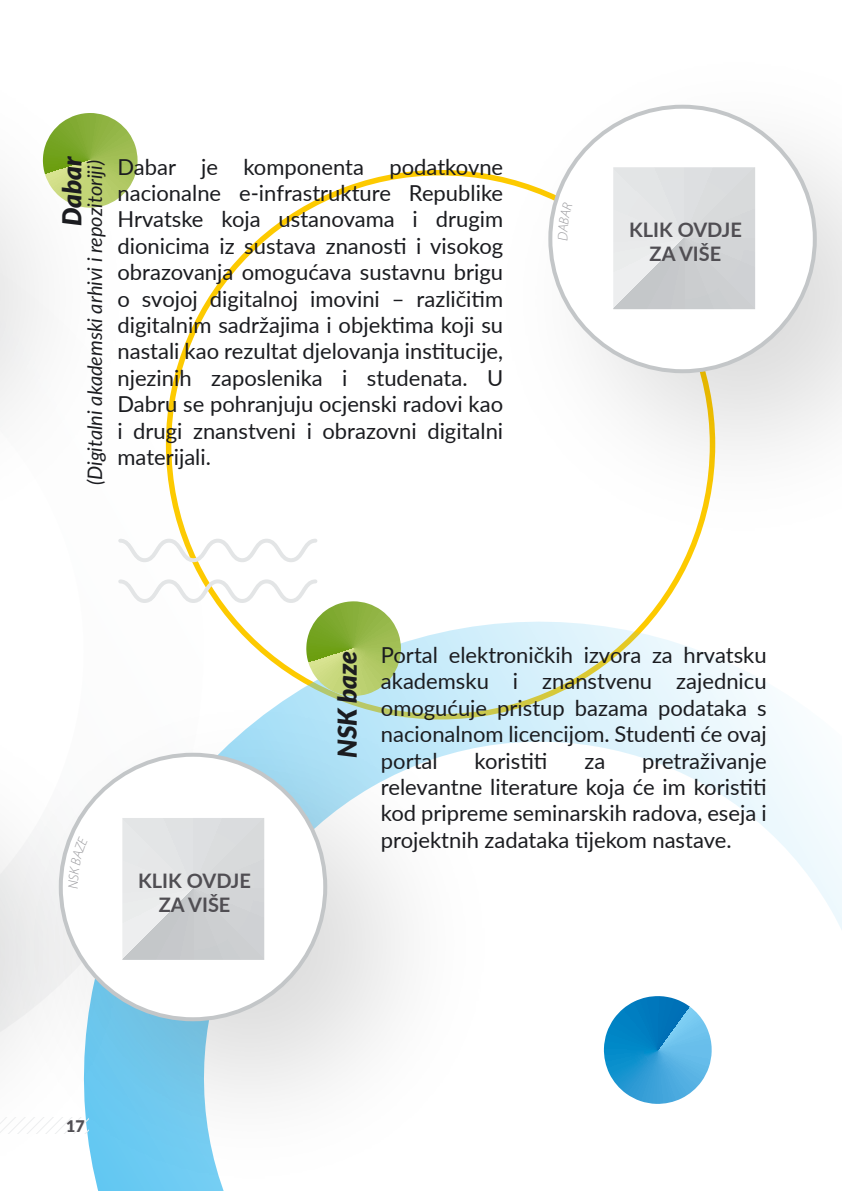
<style>
.page{position:relative;width:842px;height:1191px;background:#fff}
.page>*{position:absolute;margin:0;border:0;box-sizing:border-box;transform-origin:0 0}
.t1{font:italic 900 26px "Lato";color:#1b1c20}
.t2{font:22px/26.4px "Lato";color:#1b1c20;text-align:justify}
.t3{font:italic 20px "Lato";color:#1b1c20}
.t4{font:700 20px/24px "Lato";color:#504e53;text-align:center}
.t5{font:900 16px "Lato";color:#504e53}
</style>
<div class="page">
<svg style="left:254px;top:539px;width:588px;height:565px"></svg>
<svg style="left:190px;top:243px;width:64px;height:334px"></svg>
<img style="left:0;top:158px;width:190px;height:404px">
<svg style="left:43px;top:113px;width:95px;height:95px"></svg>
<svg style="left:118px;top:577px;width:283px;height:62px"></svg>
<img style="left:435px;top:104px;width:407px;height:496px">
<div style="left:550px;top:107px;width:265px;height:264px;background:#fff;border-radius:50%"></div>
<img style="left:0;top:639px;width:554px;height:552px">
<div style="left:61px;top:754px;width:264px;height:265px;background:#fff;border-radius:50%"></div>
<svg style="left:122px;top:818px;width:142px;height:142px;background:#d8dadc"></svg>
<svg style="left:613px;top:167px;width:142px;height:142px;background:#d9dadc"></svg>
<svg style="left:0;top:1117px;width:89px;height:16px"></svg>
<svg style="left:68px;top:836px;width:5px;height:14px"></svg>
<p class="t1" style="left:52px;top:226px;width:72px;rotate:-90deg">Dabar</p>
<p class="t3" style="left:81px;top:485px;width:327px;rotate:-90deg">(Digitalni akademski arhivi i repozitoriji)</p>
<p class="t2" style="left:117px;top:152px;width:387px">Dabar je komponenta podatkovne nacionalne e-infrastrukture Republike Hrvatske koja ustanovama i drugim dionicima iz sustava znanosti i visokog obrazovanja omogućava sustavnu brigu o svojoj digitalnoj imovini – različitim digitalnim sadržajima i objektima koji su nastali kao rezultat djelovanja institucije, njezinih zaposlenika i studenata. U Dabru se pohranjuju ocjenski radovi kao i drugi znanstveni i obrazovni digitalni materijali.</p>
<p class="t4" style="left:629px;top:217px;width:114px">KLIK OVDJE<br>ZA VIŠE</p>
<p class="t4" style="left:138px;top:867px;width:114px">KLIK OVDJE<br>ZA VIŠE</p>
<p class="t1" style="left:328px;top:758px;width:109px;rotate:-90deg">NSK baze</p>
<p class="t2" style="left:381px;top:641px;width:387px">Portal elektroničkih izvora za hrvatsku akademsku i znanstvenu zajednicu omogućuje pristup bazama podataka s nacionalnom licencijom. Studenti će ovaj portal</p>
<p class="t2" style="left:475px;top:746px;width:74px">koristiti</p>
<p class="t2" style="left:584px;top:746px;width:22px">za</p>
<p class="t2" style="left:381px;top:746px;width:387px;text-indent:261px">pretraživanje relevantne literature koja će im koristiti kod pripreme seminarskih radova, eseja i projektnih zadataka tijekom nastave.</p>
<p class="t5" style="left:66px;top:1114px;width:20px">17</p>
</div>
